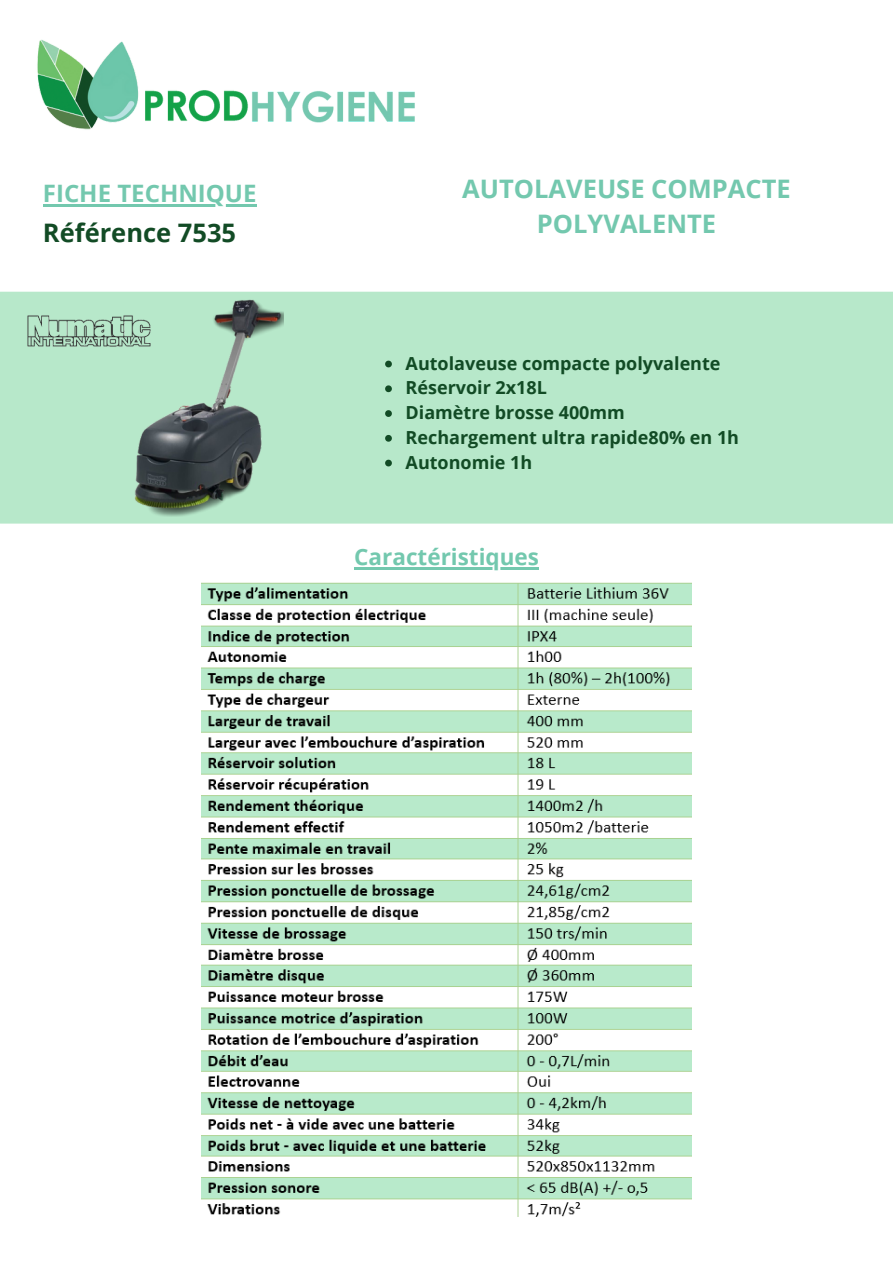
<style>
.page{position:relative;width:893px;height:1264px;background:#fff}
.page>*{position:absolute;margin:0;border:0;box-sizing:border-box;transform-origin:0 0}
.t1{font:700 25.5px/34.8px "Open Sans";color:#73c8ae;text-align:center}
.t2{font:700 25.5px "Open Sans";color:#124b25}
.t3{font:700 24px "Open Sans";color:#73c8ae}
.t4{font:700 22.5px "Open Sans";color:#73c8ae}
.t5{font:700 18px "Open Sans";color:#124b25}
</style>
<div class="page">
<img style="left:37px;top:39px;width:378px;height:91px">
<div style="left:0;top:292px;width:892px;height:231px;background:#b7e8ca"></div>
<div style="left:0;top:302px;width:892px;height:211px;background:#b7e8ca"></div>
<img style="left:27px;top:314px;width:100px;height:34px">
<img style="left:127px;top:298px;width:157px;height:218px">
<img style="left:201px;top:582px;width:490px;height:634px">
<hr style="left:43px;top:204px;width:213px;height:2px;background:#73c8ae">
<hr style="left:354px;top:567px;width:185px;height:2px;background:#73c8ae">
<svg style="left:385px;top:360px;width:7px;height:7px"></svg>
<svg style="left:385px;top:385px;width:7px;height:7px"></svg>
<svg style="left:385px;top:410px;width:7px;height:7px"></svg>
<svg style="left:385px;top:435px;width:7px;height:6px"></svg>
<svg style="left:385px;top:459px;width:7px;height:7px"></svg>
<p class="t3" style="left:43px;top:176px;width:215px">FICHE TECHNIQUE</p>
<p class="t2" style="left:43px;top:215px;width:195px">Référence 7535</p>
<p class="t1" style="left:462px;top:171px;width:330px">AUTOLAVEUSE COMPACTE<br>POLYVALENTE</p>
<p class="t5" style="left:405px;top:350px;width:316px">Autolaveuse compacte polyvalente</p>
<p class="t5" style="left:405px;top:375px;width:143px">Réservoir 2x18L</p>
<p class="t5" style="left:405px;top:400px;width:221px">Diamètre brosse 400mm</p>
<p class="t5" style="left:405px;top:424px;width:335px">Rechargement ultra rapide80% en 1h</p>
<p class="t5" style="left:405px;top:449px;width:128px">Autonomie 1h</p>
<p class="t4" style="left:354px;top:541px;width:186px">Caractéristiques</p>
</div>
